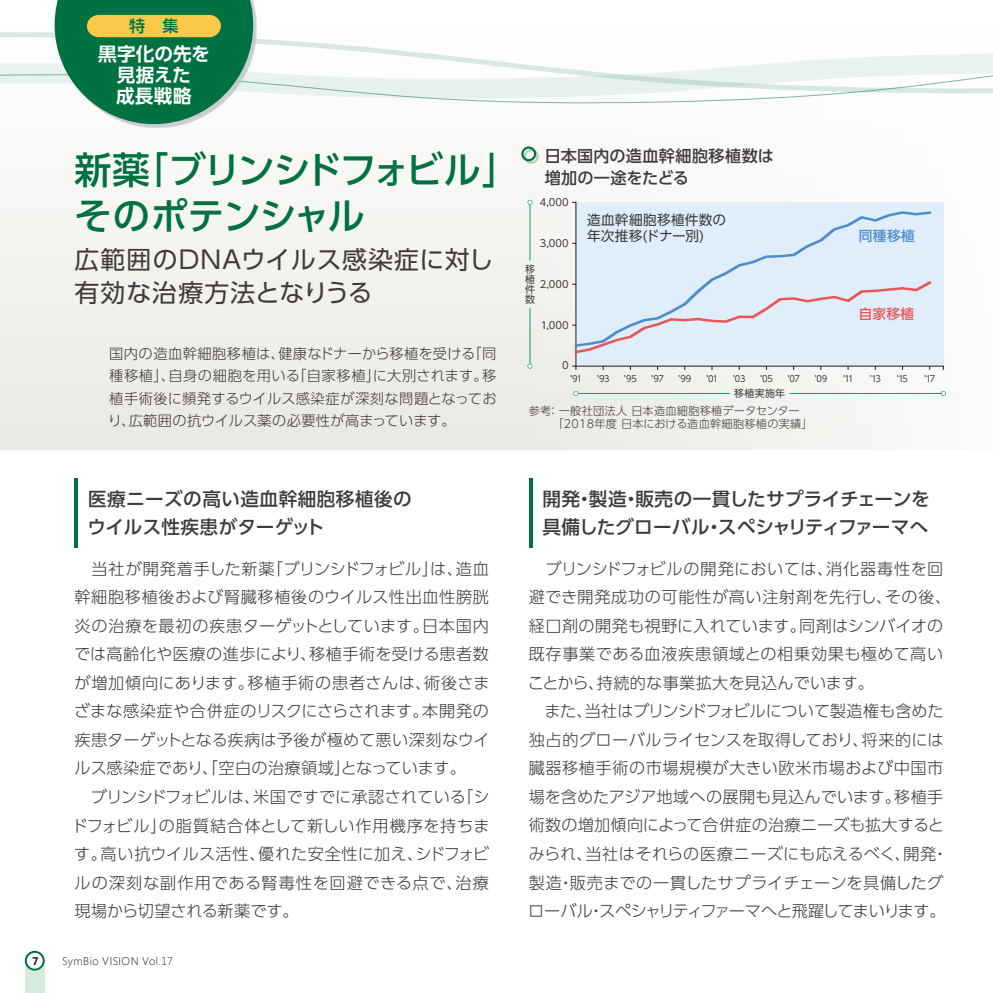
<style>
.page{position:relative;width:993px;height:993px;background:#fff}
.page>*{position:absolute;margin:0;border:0;box-sizing:border-box;transform-origin:0 0}
.t1{font:500 37.27px/45.9px "UD Shin Go Pro";letter-spacing:-.045em;color:#007141}
.t2{font:24.85px/33.4px "UD Shin Go Pro";letter-spacing:.045em;color:#3f3b3a}
.t3{font:500 18.55px/28.5px "UD Shin Go Pro";letter-spacing:.015em;color:#3f3b3a}
.t4{font:700 18.55px/21px "UD Shin Go Pro De";letter-spacing:.005em;color:#fff;text-align:center}
.t5{font:300 16.1px/28.5px "UD Shin Go Pro";letter-spacing:.02em;color:#3f3b3a}
.t6{font:500 16.1px/22.4px "UD Shin Go Pro";letter-spacing:.01em;color:#3f3b3a}
.t7{font:500 16.1px "UD Shin Go Pro";color:#007141}
.t8{font:300 14.17px/22.4px "UD Shin Go Pro";letter-spacing:.01em;color:#3f3b3a;text-align:justify}
.t9{font:13.65px/16.8px "UD Shin Go Pro";letter-spacing:.02em;color:#3f3b3a}
.t10{font:500 13.65px "UD Shin Go Pro";color:#4d8dcb}
.t11{font:500 13.65px "UD Shin Go Pro";color:#ea5557}
.t12{font:300 11.2px/13.7px "UD Shin Go Pro";letter-spacing:.025em;color:#3f3b3a}
.t13{font:300 11.2px "Segoe";letter-spacing:.045em;color:#231916}
.t14{font:700 11.2px "Segoe";color:#231916}
.t15{font:9.97px/10px "UD Shin Go Pro";letter-spacing:.005em;color:#3f3b3a;text-align:justify}
.t16{font:8.75px "UD Shin Go Pro";letter-spacing:-.03em;color:#3f3b3a;scale:.95 1}
</style>
<div class="page">
<div style="left:25px;top:960px;width:20px;height:32px;background:#d5ebde"></div>
<div style="left:26px;top:951px;width:18px;height:18px;background:#fff;border-radius:50%"></div>
<div style="left:25px;top:950px;width:20px;height:20px;border:2px solid #007141;border-radius:50%"></div>
<div style="left:0;top:0;width:992px;height:449px;background:linear-gradient(to right,#f0efeb,#fafaf9)"></div>
<hr style="left:74px;top:477px;width:4px;height:70px;background:#007141">
<svg style="left:529px;top:478px;width:3px;height:69px"></svg>
<svg style="left:521px;top:146px;width:17px;height:18px"></svg>
<hr style="left:529px;top:202px;width:1px;height:58px;background:#00a273">
<svg style="left:527px;top:200px;width:5px;height:5px"></svg>
<hr style="left:529px;top:308px;width:1px;height:58px;background:#00a273">
<svg style="left:527px;top:363px;width:5px;height:5px"></svg>
<hr style="left:575px;top:393px;width:154px;height:1px;background:#00a273">
<svg style="left:573px;top:391px;width:5px;height:5px"></svg>
<hr style="left:789px;top:393px;width:154px;height:1px;background:#00a273">
<svg style="left:940px;top:391px;width:5px;height:5px"></svg>
<svg style="left:571px;top:201px;width:372px;height:169px;background:#dce8f1"></svg>
<div style="left:574px;top:211px;width:357px;height:136px;background:#dfeefa"></div>
<svg style="left:0;top:93px;width:992px;height:10px"></svg>
<svg style="left:0;top:25px;width:992px;height:68px"></svg>
<div style="left:58px;top:0;width:199px;height:128px;background:#b7c0c4;opacity:.75"></div>
<svg style="left:55px;top:0;width:198px;height:124px;background:#479160"></svg>
<p class="t7" style="left:129px;top:13px;width:51px">特 集</p>
<p class="t4" style="left:98px;top:43px;width:113px">黒字化の先を見据えた<br>成長戦略</p>
<h1 class="t1" style="left:74px;top:146px;width:446px">新薬「ブリンシドフォビル」そのポテンシャル</h1>
<h2 class="t2" style="left:74px;top:242px;width:420px">広範囲のDNAウイルス感染症に対し有効な治療方法となりうる</h2>
<p class="t8" style="left:108px;top:341px;width:390px">国内の造血幹細胞移植は、健康なドナーから移植を受ける「同種移植」、自身の細胞を用いる「自家移植」に大別されます。移植手術後に頻発するウイルス感染症が深刻な問題となっており、広範囲の抗ウイルス薬の必要性が高まっています。</p>
<p class="t6" style="left:544px;top:144px;width:230px">日本国内の造血幹細胞移植数は増加の一途をたどる</p>
<p class="t15" style="left:539px;top:197px;width:30px">4,000</p>
<p class="t15" style="left:539px;top:238px;width:30px">3,000</p>
<p class="t15" style="left:539px;top:279px;width:30px">2,000</p>
<p class="t15" style="left:540px;top:320px;width:29px">1,000</p>
<p class="t15" style="left:562px;top:360px;width:8px">0</p>
<p class="t12" style="left:552px;top:403px;width:262px;text-indent:-24px">参考： 一般社団法人 日本造血細胞移植データセンター「2018年度 日本における造血幹細胞移植の実績」</p>
<p class="t9" style="left:587px;top:210px;width:140px">造血幹細胞移植件数の年次推移(ドナー別)</p>
<p class="t10" style="left:858px;top:225px;width:57px">同種移植</p>
<p class="t15" style="left:525px;top:264px;width:11px">移植件数</p>
<p class="t11" style="left:858px;top:302px;width:57px">自家移植</p>
<p class="t16" style="left:570px;top:371px;width:14px">ʼ91</p>
<p class="t16" style="left:596px;top:371px;width:15px">ʼ93</p>
<p class="t16" style="left:623px;top:371px;width:15px">ʼ95</p>
<p class="t16" style="left:651px;top:371px;width:15px">ʼ97</p>
<p class="t16" style="left:678px;top:371px;width:15px">ʼ99</p>
<p class="t16" style="left:706px;top:371px;width:14px">ʼ01</p>
<p class="t16" style="left:732px;top:371px;width:15px">ʼ03</p>
<p class="t16" style="left:759px;top:371px;width:15px">ʼ05</p>
<p class="t16" style="left:787px;top:371px;width:15px">ʼ07</p>
<p class="t16" style="left:814px;top:371px;width:15px">ʼ09</p>
<p class="t16" style="left:842px;top:371px;width:13px">ʼ11</p>
<p class="t16" style="left:869px;top:371px;width:13px">ʼ13</p>
<p class="t16" style="left:896px;top:371px;width:13px">ʼ15</p>
<p class="t16" style="left:923px;top:371px;width:13px">ʼ17</p>
<p class="t15" style="left:734px;top:388px;width:52px">移植実施年</p>
<p class="t3" style="left:87px;top:483px;width:326px">医療ニーズの高い造血幹細胞移植後のウイルス性疾患がターゲット</p>
<p class="t3" style="left:542px;top:483px;width:389px">開発・製造・販売の一貫したサプライチェーンを具備したグローバル・スペシャリティファーマへ</p>
<p class="t5" style="left:72px;top:553px;width:419px">　当社が開発着手した新薬「ブリンシドフォビル」は、造血幹細胞移植後および腎臓移植後のウイルス性出血性膀胱炎の治療を最初の疾患ターゲットとしています。日本国内では高齢化や医療の進歩により、移植手術を受ける患者数が増加傾向にあります。移植手術の患者さんは、術後さまざまな感染症や合併症のリスクにさらされます。本開発の疾患ターゲットとなる疾病は予後が極めて悪い深刻なウイルス感染症であり、「空白の治療領域」となっています。<br>　ブリンシドフォビルは、米国ですでに承認されている「シドフォビル」の脂質結合体として新しい作用機序を持ちます。高い抗ウイルス活性、優れた安全性に加え、シドフォビルの深刻な副作用である腎毒性を回避できる点で、治療現場から切望される新薬です。</p>
<p class="t5" style="left:527px;top:553px;width:425px">　ブリンシドフォビルの開発においては、消化器毒性を回避でき開発成功の可能性が高い注射剤を先行し、その後、経口剤の開発も視野に入れています。同剤はシンバイオの既存事業である血液疾患領域との相乗効果も極めて高いことから、持続的な事業拡大を見込んでいます。<br>　また、当社はブリンシドフォビルについて製造権も含めた独占的グローバルライセンスを取得しており、将来的には臓器移植手術の市場規模が大きい欧米市場および中国市場を含めたアジア地域への展開も見込んでいます。移植手術数の増加傾向によって合併症の治療ニーズも拡大するとみられ、当社はそれらの医療ニーズにも応えるべく、開発・製造・販売までの一貫したサプライチェーンを具備したグローバル・スペシャリティファーマへと飛躍してまいります。</p>
<p class="t14" style="left:32px;top:955px;width:8px">7</p>
<p class="t13" style="left:62px;top:955px;width:112px">SymBio VISION Vol.17</p>
</div>
